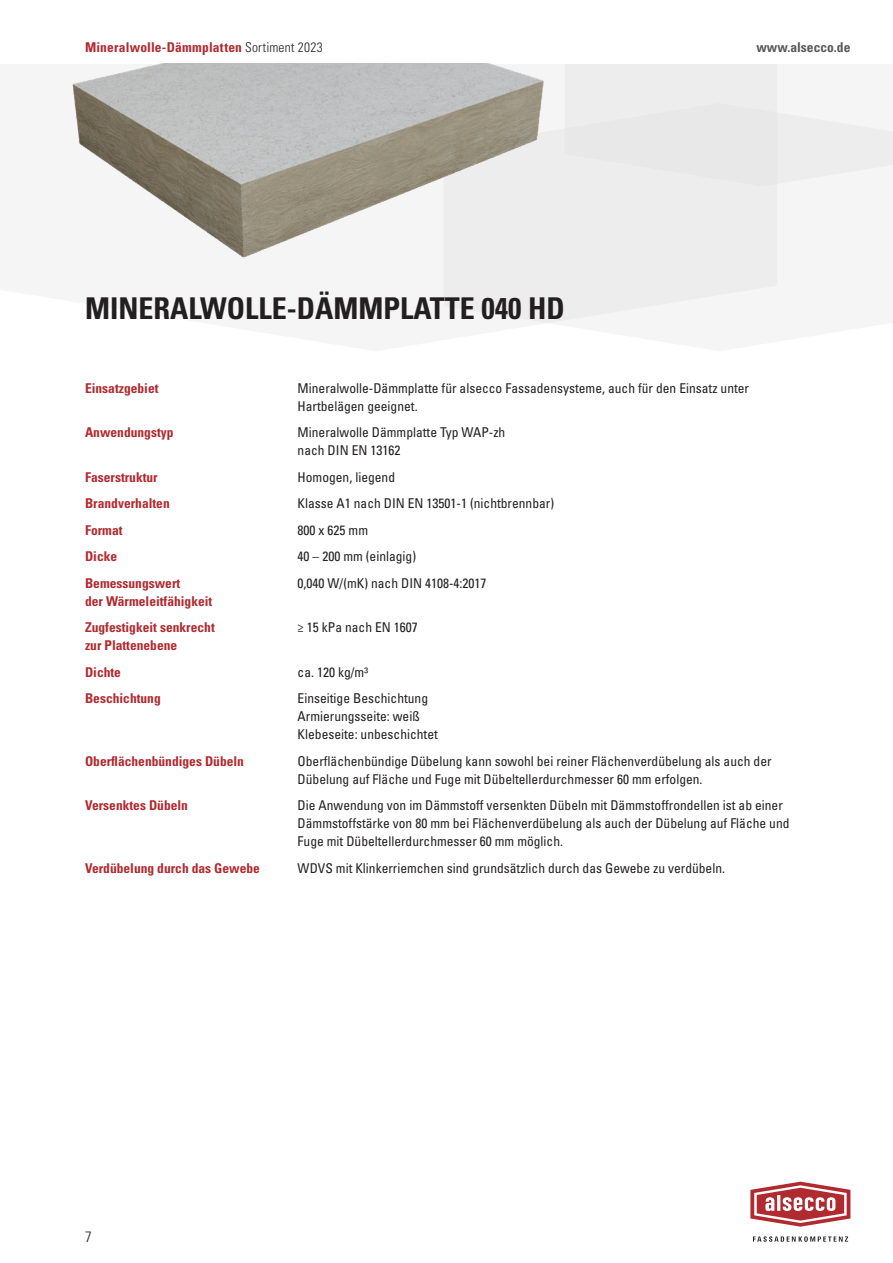
<style>
.page{position:relative;width:893px;height:1263px;background:#fff}
.page>*{position:absolute;margin:0;border:0;box-sizing:border-box;transform-origin:0 0}
.t1{font:700 condensed 30px "Univers LT Std";color:#231f20}
.t2{font:300 condensed 15px "Univers LT Std";color:#231f20}
.t3{font:condensed 13.5px/18px "Univers LT Std";color:#231f20}
.t4{font:700 condensed 13.5px/26.5px "Univers LT Std";color:#b02a2f}
.t5{font:700 condensed 13.5px "Univers LT Std";color:#57585a}
.s1{font-weight:300;color:#231f20}
</style>
<div class="page">
<div style="left:444px;top:186px;width:334px;height:137px;background:#ededed"></div>
<div style="left:592px;top:64px;width:301px;height:122px;background:#ededed"></div>
<svg style="left:753px;top:1236px;width:95px;height:6px"></svg>
<svg style="left:750px;top:1182px;width:100px;height:45px"></svg>
<img style="left:72px;top:64px;width:520px;height:235px">
<p class="t4" style="left:85px;top:34px;width:239px">Mineralwolle-Dämmplatten <span class="s1">Sortiment 2023</span></p>
<p class="t5" style="left:756px;top:39px;width:96px">www.alsecco.de</p>
<h1 class="t1" style="left:85px;top:290px;width:481px">MINERALWOLLE-DÄMMPLATTE 040 HD</h1>
<p class="t4" style="left:85px;top:374px;width:75px">Einsatzgebiet</p>
<p class="t3" style="left:298px;top:378px;width:453px">Mineralwolle-Dämmplatte für alsecco Fassadensysteme, auch für den Einsatz unter<br>Hartbelägen geeignet.</p>
<p class="t4" style="left:85px;top:419px;width:90px">Anwendungstyp</p>
<p class="t3" style="left:298px;top:423px;width:209px">Mineralwolle Dämmplatte Typ WAP-zh nach DIN EN 13162</p>
<p class="t4" style="left:85px;top:463px;width:74px">Faserstruktur</p>
<p class="t3" style="left:298px;top:467px;width:99px">Homogen, liegend</p>
<p class="t4" style="left:85px;top:490px;width:86px">Brandverhalten</p>
<p class="t3" style="left:298px;top:494px;width:258px">Klasse A1 nach DIN EN 13501-1 (nichtbrennbar)</p>
<p class="t4" style="left:85px;top:516px;width:39px">Format</p>
<p class="t3" style="left:298px;top:520px;width:72px">800 x 625 mm</p>
<p class="t4" style="left:85px;top:543px;width:34px">Dicke</p>
<p class="t3" style="left:298px;top:547px;width:120px">40 – 200 mm (einlagig)</p>
<p class="t4" style="left:85px;top:569px;width:97px">Bemessungswert</p>
<p class="t3" style="left:298px;top:573px;width:190px">0,040 W/(mK) nach DIN 4108-4:2017</p>
<p class="t4" style="left:85px;top:587px;width:131px">der Wärmeleitfähigkeit<br>Zugfestigkeit senkrecht</p>
<p class="t3" style="left:298px;top:618px;width:122px">≥ 15 kPa nach EN 1607</p>
<p class="t4" style="left:85px;top:632px;width:94px">zur Plattenebene<br>Dichte</p>
<p class="t3" style="left:298px;top:662px;width:72px">ca. 120 kg/m³</p>
<p class="t4" style="left:85px;top:685px;width:77px">Beschichtung</p>
<p class="t3" style="left:298px;top:689px;width:142px">Einseitige Beschichtung<br>Armierungsseite: weiß<br>Klebeseite: unbeschichtet</p>
<p class="t4" style="left:85px;top:747px;width:160px">Oberflächenbündiges Dübeln</p>
<p class="t3" style="left:298px;top:751px;width:475px">Oberflächenbündige Dübelung kann sowohl bei reiner Flächenverdübelung als auch der<br>Dübelung auf Fläche und Fuge mit Dübeltellerdurchmesser 60 mm erfolgen.</p>
<p class="t4" style="left:85px;top:792px;width:104px">Versenktes Dübeln</p>
<p class="t3" style="left:298px;top:796px;width:493px">Die Anwendung von im Dämmstoff versenkten Dübeln mit Dämmstoffrondellen ist ab einer<br>Dämmstoffstärke von 80 mm bei Flächenverdübelung als auch der Dübelung auf Fläche und<br>Fuge mit Dübeltellerdurchmesser 60 mm möglich.</p>
<p class="t4" style="left:85px;top:854px;width:176px">Verdübelung durch das Gewebe</p>
<p class="t3" style="left:298px;top:858px;width:429px">WDVS mit Klinkerriemchen sind grundsätzlich durch das Gewebe zu verdübeln.</p>
<p class="t2" style="left:85px;top:1227px;width:8px">7</p>
</div>
